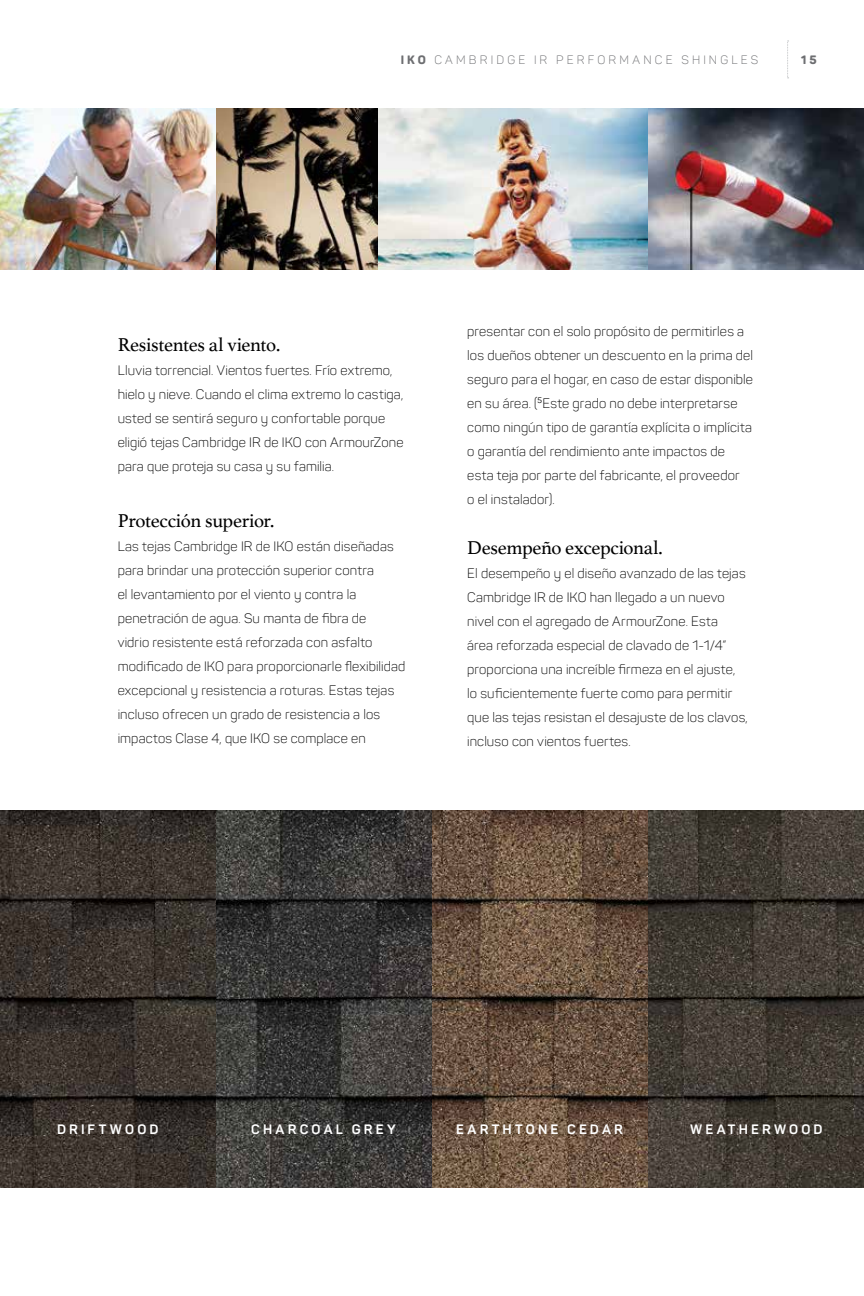
<style>
.page{position:relative;width:864px;height:1296px;background:#fff}
.page>*{position:absolute;margin:0;border:0;box-sizing:border-box;transform-origin:0 0}
.t1{font:19.5px "Athelas";letter-spacing:-.015em;color:#000}
.t2{font:300 13.5px/24px "Panton";letter-spacing:.01em;color:#000}
.t3{font:700 13.5px "Panton";letter-spacing:.235em;color:#fff}
.t4{font:300 12px "Panton";letter-spacing:.265em;color:#6d6e71}
.t5{font:800 12px "Panton";color:#6d6e71}
.s1{font-weight:800}
</style>
<div class="page">
<svg style="left:787px;top:41px;width:2px;height:37px"></svg>
<img style="left:0;top:810px;width:864px;height:378px">
<img style="left:0;top:108px;width:864px;height:162px">
<p class="t4" style="left:401px;top:52px;width:359px"><span class="s1">IKO</span> CAMBRIDGE IR PERFORMANCE SHINGLES</p>
<p class="t5" style="left:801px;top:52px;width:17px">1 5</p>
<h1 class="t1" style="left:118px;top:329px;width:164px">Resistentes al viento.</h1>
<p class="t2" style="left:118px;top:358px;width:287px">Lluvia torrencial. Vientos fuertes. Frío extremo, hielo y nieve. Cuando el clima extremo lo castiga, usted se sentirá seguro y confortable porque eligió tejas Cambridge IR de IKO con ArmourZone para que proteja su casa y su familia.</p>
<h1 class="t1" style="left:118px;top:505px;width:158px">Protección superior.</h1>
<p class="t2" style="left:118px;top:534px;width:289px">Las tejas Cambridge IR de IKO están diseñadas para brindar una protección superior contra<br>el levantamiento por el viento y contra la penetración de agua. Su manta de fibra de<br>vidrio resistente está reforzada con asfalto modificado de IKO para proporcionarle flexibilidad excepcional y resistencia a roturas. Estas tejas incluso ofrecen un grado de resistencia a los impactos Clase 4, que IKO se complace en</p>
<p class="t2" style="left:467px;top:319px;width:287px">presentar con el solo propósito de permitirles a los dueños obtener un descuento en la prima del seguro para el hogar, en caso de estar disponible en su área. (<sup>5</sup>Este grado no debe interpretarse como ningún tipo de garantía explícita o implícita o garantía del rendimiento ante impactos de esta teja por parte del fabricante, el proveedor<br>o el instalador).</p>
<h1 class="t1" style="left:467px;top:532px;width:197px">Desempeño excepcional.</h1>
<p class="t2" style="left:467px;top:561px;width:282px">El desempeño y el diseño avanzado de las tejas Cambridge IR de IKO han llegado a un nuevo nivel con el agregado de ArmourZone. Esta<br>área reforzada especial de clavado de 1-1/4” proporciona una increíble firmeza en el ajuste, lo suficientemente fuerte como para permitir que las tejas resistan el desajuste de los clavos, incluso con vientos fuertes.</p>
<p class="t3" style="left:57px;top:1121px;width:103px">DRIFTWOOD</p>
<p class="t3" style="left:251px;top:1121px;width:146px">CHARCOAL GREY</p>
<p class="t3" style="left:456px;top:1121px;width:168px">EARTHTONE CEDAR</p>
<p class="t3" style="left:690px;top:1121px;width:134px">WEATHERWOOD</p>
</div>
